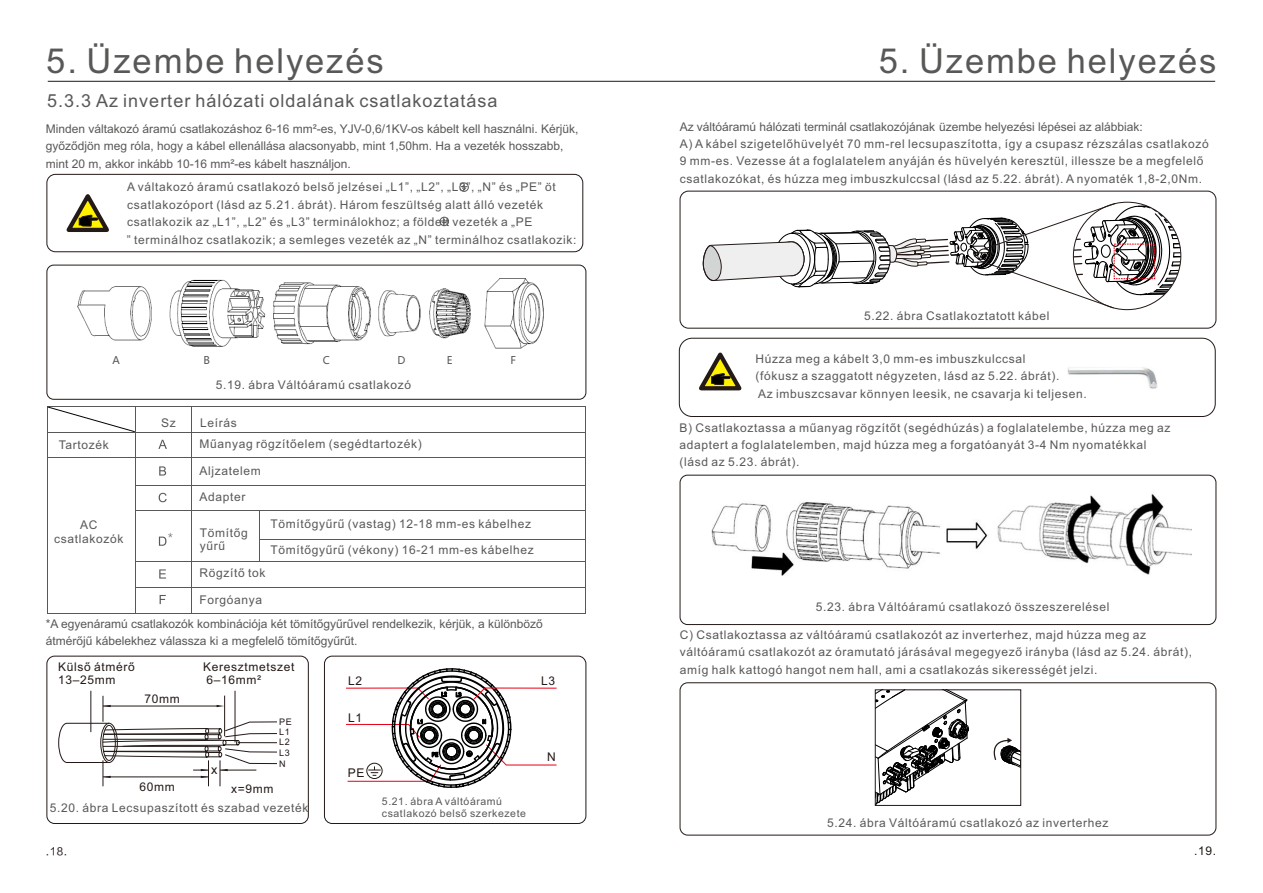
<style>
.page{position:relative;width:1263px;height:893px;background:#fff}
.page>*{position:absolute;margin:0;border:0;box-sizing:border-box;transform-origin:0 0}
.t1{font:34.5px "Arial";letter-spacing:.055em;color:#595857}
.t2{font:18px "Arial";letter-spacing:.055em;color:#595857}
.t3{font:12.6px "Arial";color:#231916}
.t4{font:12px/17.4px "Arial";letter-spacing:.055em;color:#595857}
.t5{font:12px/17.4px "Arial";color:#595857}
.t6{font:12px/13.4px "Arial";letter-spacing:.055em;color:#231916}
.t7{font:300 12px "Microsoft Ya Hei";color:#595857}
.t8{font:10.5px/11.7px "Arial";letter-spacing:.055em;color:#595857}
.t9{font:10.5px "Microsoft Ya Hei";color:#595857}
.t10{font:10.5px "FZLTHJW GB1 0";color:#231916}
.t11{font:9px/10.2px "Arial";letter-spacing:.055em;color:#231916;text-align:justify}
</style>
<div class="page">
<hr style="left:48px;top:81px;width:1167px;height:1px;background:#231916">
<div style="left:680px;top:682px;width:536px;height:153px;border:1px solid #231916;border-radius:8px"></div>
<div style="left:46px;top:265px;width:540px;height:135px;border:1px solid #231916;border-radius:7px"></div>
<svg style="left:66px;top:194px;width:43px;height:38px"></svg>
<div style="left:46px;top:174px;width:537px;height:78px;border:1px solid #231916;border-radius:9px"></div>
<div style="left:680px;top:475px;width:536px;height:150px;border:1px solid #231916;border-radius:8px"></div>
<div style="left:680px;top:191px;width:536px;height:138px;border:1px solid #231916;border-radius:9px"></div>
<img style="left:77px;top:278px;width:467px;height:71px">
<hr style="left:136px;top:406px;width:55px;height:1px;background:#595857">
<hr style="left:192px;top:406px;width:393px;height:1px;background:#595857">
<svg style="left:158px;top:440px;width:9px;height:9px"></svg>
<hr style="left:136px;top:432px;width:55px;height:1px;background:#595857">
<hr style="left:192px;top:432px;width:393px;height:1px;background:#595857">
<svg style="left:159px;top:466px;width:7px;height:10px"></svg>
<hr style="left:136px;top:457px;width:55px;height:1px;background:#595857">
<hr style="left:192px;top:457px;width:393px;height:1px;background:#595857">
<svg style="left:159px;top:493px;width:8px;height:9px"></svg>
<hr style="left:136px;top:485px;width:55px;height:1px;background:#595857">
<hr style="left:192px;top:485px;width:393px;height:1px;background:#595857">
<hr style="left:136px;top:510px;width:55px;height:1px;background:#595857">
<svg style="left:191px;top:406px;width:1px;height:105px"></svg>
<hr style="left:192px;top:510px;width:67px;height:1px;background:#595857">
<hr style="left:259px;top:510px;width:326px;height:1px;background:#595857">
<svg style="left:585px;top:406px;width:1px;height:105px"></svg>
<hr style="left:191px;top:511px;width:1px;height:50px;background:#595857">
<hr style="left:259px;top:511px;width:1px;height:50px;background:#595857">
<hr style="left:585px;top:511px;width:1px;height:51px;background:#595857">
<svg style="left:159px;top:569px;width:7px;height:10px"></svg>
<hr style="left:136px;top:561px;width:55px;height:1px;background:#595857">
<svg style="left:160px;top:595px;width:6px;height:9px"></svg>
<hr style="left:136px;top:587px;width:55px;height:1px;background:#595857">
<hr style="left:192px;top:587px;width:393px;height:1px;background:#595857">
<svg style="left:47px;top:406px;width:89px;height:208px"></svg>
<hr style="left:136px;top:613px;width:55px;height:1px;background:#595857">
<svg style="left:191px;top:561px;width:1px;height:53px"></svg>
<hr style="left:192px;top:613px;width:393px;height:1px;background:#595857">
<svg style="left:585px;top:562px;width:1px;height:52px"></svg>
<div style="left:324px;top:656px;width:262px;height:168px;border:1px solid #231916;border-radius:8px"></div>
<svg style="left:346px;top:668px;width:211px;height:120px"></svg>
<div style="left:46px;top:656px;width:263px;height:168px;border:1px solid #231916;border-radius:8px"></div>
<hr style="left:192px;top:561px;width:393px;height:1px;background:#595857">
<div style="left:679px;top:338px;width:537px;height:79px;border:1px solid #231916;border-radius:13px"></div>
<img style="left:1067px;top:367px;width:90px;height:22px">
<svg style="left:699px;top:352px;width:43px;height:39px"></svg>
<svg style="left:702px;top:202px;width:479px;height:107px"></svg>
<img style="left:711px;top:494px;width:480px;height:82px">
<hr style="left:91px;top:691px;width:1px;height:41px;background:#231916">
<hr style="left:235px;top:691px;width:1px;height:51px;background:#231916">
<svg style="left:58px;top:696px;width:219px;height:90px"></svg>
<hr style="left:238px;top:742px;width:39px;height:1px;background:#231916">
<svg style="left:461px;top:185px;width:6px;height:5px"></svg>
<div style="left:459px;top:182px;width:10px;height:10px;border:1px solid #595857;border-radius:50%"></div>
<svg style="left:442px;top:219px;width:5px;height:5px"></svg>
<div style="left:440px;top:217px;width:9px;height:9px;border:1px solid #595857;border-radius:50%"></div>
<svg style="left:159px;top:537px;width:7px;height:9px"></svg>
<hr style="left:259px;top:539px;width:326px;height:1px;background:#595857">
<svg style="left:993px;top:738px;width:26px;height:29px"></svg>
<svg style="left:877px;top:692px;width:92px;height:112px"></svg>
<div style="left:875px;top:690px;width:146px;height:116px;border:1px solid #231916"></div>
<h1 class="t1" style="left:46px;top:48px;width:339px">5. Üzembe helyezés</h1>
<h1 class="t1" style="left:879px;top:48px;width:339px">5. Üzembe helyezés</h1>
<h2 class="t2" style="left:47px;top:94px;width:452px">5.3.3 Az inverter hálózati oldalának csatlakoztatása</h2>
<p class="t5" style="left:46px;top:121px;width:534px">Minden váltakozó áramú csatlakozáshoz 6-16 mm²-es, YJV-0,6/1KV-os kábelt kell használni. Kérjük, győződjön meg róla, hogy a kábel ellenállása alacsonyabb, mint 1,50hm. Ha a vezeték hosszabb, mint 20 m, akkor inkább 10-16 mm²-es kábelt használjon.</p>
<p class="t4" style="left:127px;top:179px;width:451px">A váltakozó áramú csatlakozó belső jelzései „L1”, „L2”, „L3”, „N” és „PE” öt csatlakozóport (lásd az 5.21. ábrát). Három feszültség alatt álló vezeték csatlakozik az „L1”, „L2” és „L3” terminálokhoz; a földelt vezeték a „PE<br>” terminálhoz csatlakozik; a semleges vezeték az „N” terminálhoz csatlakozik:</p>
<p class="t9" style="left:112px;top:356px;width:9px">A</p>
<p class="t9" style="left:204px;top:356px;width:8px">B</p>
<p class="t9" style="left:323px;top:356px;width:9px">C</p>
<p class="t9" style="left:397px;top:356px;width:9px">D</p>
<p class="t9" style="left:447px;top:356px;width:7px">E</p>
<p class="t9" style="left:510px;top:356px;width:7px">F</p>
<p class="t4" style="left:59px;top:437px;width:52px">Tartozék</p>
<p class="t4" style="left:54px;top:519px;width:71px;line-height:13.4px;text-align:center">AC csatlakozók</p>
<p class="t4" style="left:216px;top:377px;width:197px">5.19. ábra Váltóáramú csatlakozó</p>
<p class="t4" style="left:161px;top:415px;width:16px">Sz</p>
<p class="t4" style="left:200px;top:413px;width:224px;line-height:21.5px">Leírás<br>Műanyag rögzítőelem (segédtartozék)</p>
<p class="t4" style="left:200px;top:459px;width:63px;line-height:25.8px">Aljzatelem<br>Adapter</p>
<p class="t4" style="left:200px;top:527px;width:50px;line-height:13.4px">Tömítőg yűrű</p>
<p class="t4" style="left:270px;top:516px;width:262px">Tömítőgyűrű (vastag) 12-18 mm-es kábelhez</p>
<p class="t7" style="left:168px;top:532px;width:7px">*</p>
<p class="t4" style="left:270px;top:542px;width:265px">Tömítőgyűrű (vékony) 16-21 mm-es kábelhez</p>
<p class="t4" style="left:200px;top:565px;width:68px">Rögzítő tok</p>
<p class="t4" style="left:200px;top:592px;width:64px">Forgóanya</p>
<p class="t5" style="left:46px;top:616px;width:498px">*A egyenáramú csatlakozók kombinációja két tömítőgyűrűvel rendelkezik, kérjük, a különböző átmérőjű kábelekhez válassza ki a megfelelő tömítőgyűrűt.</p>
<p class="t6" style="left:58px;top:661px;width:78px">Külső átmérő<br>13–25mm</p>
<p class="t6" style="left:203px;top:661px;width:93px">Keresztmetszet<br>6–16mm²</p>
<p class="t6" style="left:145px;top:693px;width:37px">70mm</p>
<p class="t6" style="left:140px;top:781px;width:37px">60mm</p>
<p class="t3" style="left:211px;top:764px;width:8px">x</p>
<p class="t11" style="left:279px;top:717px;width:14px">PE</p>
<p class="t11" style="left:279px;top:728px;width:12px">L1<br>L2<br>L3</p>
<p class="t11" style="left:279px;top:760px;width:8px">N</p>
<p class="t6" style="left:231px;top:783px;width:44px">x=9mm</p>
<p class="t6" style="left:348px;top:676px;width:16px">L2</p>
<p class="t6" style="left:348px;top:712px;width:16px">L1</p>
<p class="t6" style="left:348px;top:767px;width:18px">PE</p>
<p class="t4" style="left:50px;top:800px;width:260px">5.20. ábra Lecsupaszított és szabad vezeték</p>
<p class="t8" style="left:382px;top:797px;width:146px">5.21. ábra A váltóáramú csatlakozó belső szerkezete</p>
<p class="t6" style="left:541px;top:676px;width:16px">L3</p>
<p class="t6" style="left:547px;top:751px;width:10px">N</p>
<p class="t5" style="left:680px;top:119px;width:464px">Az váltóáramú hálózati terminál csatlakozójának üzembe helyezési lépései az alábbiak:</p>
<p class="t4" style="left:680px;top:136px;width:530px">A) A kábel szigetelőhüvelyét 70 mm-rel lecsupaszította, így a csupasz rézszálas csatlakozó<br>9 mm-es. Vezesse át a foglalatelem anyáján és hüvelyén keresztül, illessze be a megfelelő csatlakozókat, és húzza meg imbuszkulccsal (lásd az 5.22. ábrát). A nyomaték 1,8-2,0Nm.</p>
<p class="t4" style="left:864px;top:308px;width:187px">5.22. ábra Csatlakoztatott kábel</p>
<p class="t4" style="left:755px;top:351px;width:333px">Húzza meg a kábelt 3,0 mm-es imbuszkulccsal<br>(fókusz a szaggatott négyzeten, lásd az 5.22. ábrát).<br>Az imbuszcsavar könnyen leesik, ne csavarja ki teljesen.</p>
<p class="t4" style="left:680px;top:420px;width:492px">B) Csatlakoztassa a műanyag rögzítőt (segédhúzás) a foglalatelembe, húzza meg az adaptert a foglalatelemben, majd húzza meg a forgatóanyát 3-4 Nm nyomatékkal (lásd az 5.23. ábrát).</p>
<p class="t4" style="left:816px;top:599px;width:295px">5.23. ábra Váltóáramú csatlakozó összeszerelésel</p>
<p class="t4" style="left:680px;top:627px;width:514px">C) Csatlakoztassa az váltóáramú csatlakozót az inverterhez, majd húzza meg az váltóáramú csatlakozót az óramutató járásával megegyező irányba (lásd az 5.24. ábrát), amíg halk kattogó hangot nem hall, ami a csatlakozás sikerességét jelzi.</p>
<p class="t4" style="left:827px;top:815px;width:283px">5.24. ábra Váltóáramú csatlakozó az inverterhez</p>
<p class="t10" style="left:46px;top:845px;width:23px">.18.</p>
<p class="t6" style="left:1194px;top:845px;width:24px">.19.</p>
</div>
